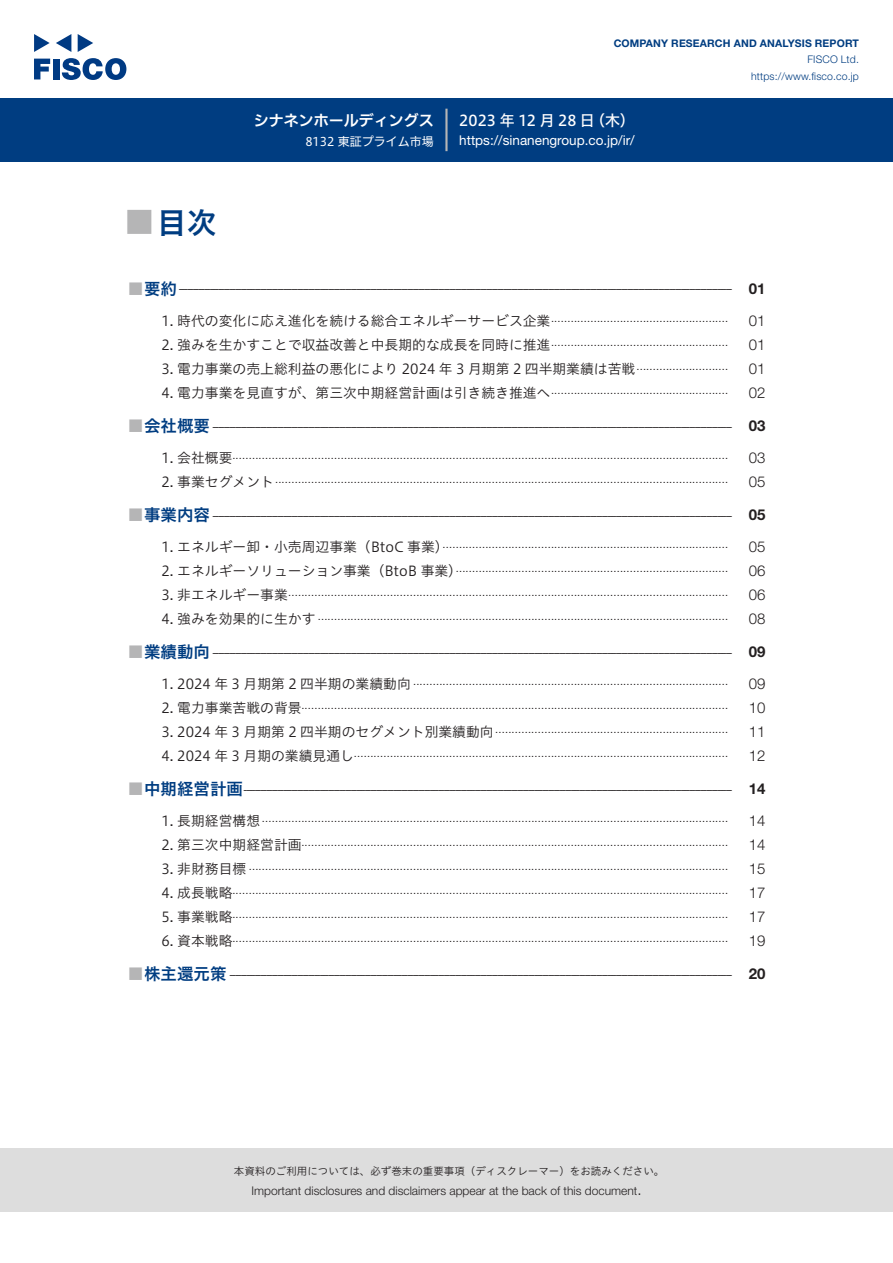
<style>
.page{position:relative;width:893px;height:1263px;background:#fff}
.page>*{position:absolute;margin:0;border:0;box-sizing:border-box;transform-origin:0 0}
.t1{font:30px "Hiragino UD Sans Std N W6";color:#003d81}
.t2{font:24px "Hiragino UD Sans Std W6";color:#b5b5b6}
.t3{font:16.5px "Hiragino UD Sans Std W6";color:#003d81}
.t4{font:300 15px "Helvetica Neue LT Std";color:#231f20}
.t5{font:15px "Hiragino UD Sans F Std N W5";letter-spacing:.01em;color:#fff}
.t6{font:15px "Hiragino UD Sans F Std N W6";color:#fff}
.t7{font:700 15px "Helvetica Neue LT Std";color:#231f20}
.t8{font:13.8px "Hiragino UD Sans Std W3";color:#231f20}
.t9{font:13.5px "Helvetica Neue LT Std";color:#fff}
.t10{font:12px "Hiragino UD Sans Std W3";color:#231f20}
.t11{font:300 12px "Helvetica Neue LT Std";color:#231f20}
.t12{font:12px "Hiragino UD Sans F Std N W4";color:#fff}
.t13{font:10.5px "Hiragino UD Sans Std W3";color:#231f20}
.t14{font:700 10.5px "Helvetica Neue LT Std";letter-spacing:.015em;color:#003d81}
.t15{font:300 10.5px/16.5px "Helvetica Neue LT Std";letter-spacing:.015em;color:#003d81;text-align:right}
.t16{font:9px "Hiragino UD Sans Std W3";color:#231f20}
.s1{color:#b5b5b6}
</style>
<div class="page">
<div style="left:0;top:1148px;width:893px;height:64px;background:#ddd"></div>
<svg style="left:34px;top:59px;width:16px;height:20px"></svg>
<div style="left:53px;top:59px;width:6px;height:20px;background:#003a83"></div>
<svg style="left:62px;top:58px;width:64px;height:22px"></svg>
<svg style="left:34px;top:34px;width:16px;height:18px"></svg>
<svg style="left:78px;top:34px;width:15px;height:18px"></svg>
<svg style="left:56px;top:34px;width:15px;height:18px"></svg>
<div style="left:0;top:98px;width:893px;height:64px;background:#003d81"></div>
<hr style="left:445px;top:109px;width:3px;height:42px;background:#b5b5b6">
<h2 class="t2" style="left:128px;top:204px;width:25px">█</h2>
<h1 class="t1" style="left:157px;top:199px;width:61px">目次</h1>
<h3 class="t6" style="left:254px;top:109px;width:182px">シナネンホールディングス</h3>
<h3 class="t12" style="left:305px;top:132px;width:130px">8132 東証プライム市場</h3>
<p class="t14" style="left:614px;top:37px;width:247px">COMPANY RESEARCH AND ANALYSIS REPORT</p>
<p class="t15" style="left:751px;top:51px;width:109px">FISCO Ltd. https://www.fisco.co j p.</p>
<h3 class="t5" style="left:590px;top:109px;width:46px">（木(</h3>
<h3 class="t5" style="left:459px;top:109px;width:137px">2023 年 12 月 28 日</h3>
<h3 class="t9" style="left:459px;top:132px;width:177px">https://sinanengroup. c o j p. /i r/</h3>
<h3 class="t3" style="left:128px;top:276px;width:51px"><span class="s1">■</span>要約</h3>
<h3 class="t10" style="left:177px;top:280px;width:557px">-----------------------------------------------------------------------------------------------------------------------------------------------------------------------------------------------------</h3>
<h3 class="t8" style="left:162px;top:310px;width:390px">1. 時代の変化に応え進化を続ける総合エネルギーサービス企業</h3>
<p class="t16" style="left:551px;top:312px;width:178px">......................................................</p>
<h3 class="t8" style="left:162px;top:334px;width:390px">2. 強みを生かすことで収益改善と中長期的な成長を同時に推進</h3>
<p class="t16" style="left:551px;top:336px;width:178px">......................................................</p>
<h3 class="t8" style="left:162px;top:358px;width:475px">3. 電力事業の売上総利益の悪化により 2024 年 3 月期第 2 四半期業績は苦戦</h3>
<p class="t16" style="left:637px;top:360px;width:93px">............................</p>
<h3 class="t8" style="left:162px;top:382px;width:390px">4. 電力事業を見直すが、第三次中期経営計画は引き続き推進へ</h3>
<p class="t16" style="left:551px;top:384px;width:178px">......................................................</p>
<h3 class="t3" style="left:128px;top:413px;width:84px"><span class="s1">■</span>会社概要</h3>
<h3 class="t10" style="left:210px;top:417px;width:524px">-----------------------------------------------------------------------------------------------------------------------------------------------------------------------------------------</h3>
<h3 class="t8" style="left:162px;top:447px;width:73px">1. 会社概要</h3>
<p class="t16" style="left:233px;top:449px;width:497px">.......................................................................................................................................................</p>
<h3 class="t8" style="left:162px;top:471px;width:114px">2. 事業セグメント</h3>
<p class="t16" style="left:275px;top:473px;width:454px">..........................................................................................................................................</p>
<h3 class="t3" style="left:128px;top:502px;width:84px"><span class="s1">■</span>事業内容</h3>
<h3 class="t10" style="left:210px;top:506px;width:524px">-----------------------------------------------------------------------------------------------------------------------------------------------------------------------------------------</h3>
<h3 class="t8" style="left:162px;top:536px;width:289px">1. エネルギー卸・小売周辺事業（BtoC 事業(</h3>
<p class="t16" style="left:443px;top:538px;width:286px">.......................................................................................</p>
<h3 class="t8" style="left:162px;top:560px;width:302px">2. エネルギーソリューション事業（BtoB 事業(</h3>
<p class="t16" style="left:456px;top:562px;width:273px">...................................................................................</p>
<h3 class="t8" style="left:162px;top:584px;width:128px">3. 非エネルギー事業</h3>
<p class="t16" style="left:289px;top:586px;width:441px">......................................................................................................................................</p>
<h3 class="t8" style="left:162px;top:608px;width:155px">4. 強みを効果的に生かす</h3>
<p class="t16" style="left:318px;top:610px;width:411px">.............................................................................................................................</p>
<h3 class="t3" style="left:128px;top:639px;width:84px"><span class="s1">■</span>業績動向</h3>
<h3 class="t10" style="left:210px;top:643px;width:524px">-----------------------------------------------------------------------------------------------------------------------------------------------------------------------------------------</h3>
<h3 class="t8" style="left:162px;top:673px;width:251px">1. 2024 年 3 月期第 2 四半期の業績動向</h3>
<p class="t16" style="left:413px;top:675px;width:316px">................................................................................................</p>
<h3 class="t8" style="left:162px;top:697px;width:142px">2. 電力事業苦戦の背景</h3>
<p class="t16" style="left:302px;top:699px;width:428px">..................................................................................................................................</p>
<h3 class="t8" style="left:162px;top:721px;width:334px">3. 2024 年 3 月期第 2 四半期のセグメント別業績動向</h3>
<p class="t16" style="left:495px;top:723px;width:234px">.......................................................................</p>
<h3 class="t8" style="left:162px;top:745px;width:194px">4. 2024 年 3 月期の業績見通し</h3>
<p class="t16" style="left:354px;top:747px;width:375px">..................................................................................................................</p>
<h3 class="t3" style="left:128px;top:776px;width:117px"><span class="s1">■</span>中期経営計画</h3>
<h3 class="t10" style="left:243px;top:780px;width:491px">------------------------------------------------------------------------------------------------------------------------------------------------------------------------------</h3>
<h3 class="t8" style="left:162px;top:810px;width:100px">1. 長期経営構想</h3>
<p class="t16" style="left:262px;top:812px;width:467px">..............................................................................................................................................</p>
<h3 class="t8" style="left:162px;top:834px;width:142px">2. 第三次中期経営計画</h3>
<p class="t16" style="left:302px;top:836px;width:428px">..................................................................................................................................</p>
<h3 class="t8" style="left:162px;top:858px;width:86px">3. 非財務目標</h3>
<p class="t16" style="left:249px;top:860px;width:480px">..................................................................................................................................................</p>
<h3 class="t8" style="left:162px;top:882px;width:73px">4. 成長戦略</h3>
<p class="t16" style="left:233px;top:884px;width:497px">.......................................................................................................................................................</p>
<h3 class="t8" style="left:162px;top:906px;width:73px">5. 事業戦略</h3>
<p class="t16" style="left:233px;top:908px;width:497px">.......................................................................................................................................................</p>
<h3 class="t8" style="left:162px;top:930px;width:73px">6. 資本戦略</h3>
<p class="t16" style="left:233px;top:932px;width:497px">.......................................................................................................................................................</p>
<h3 class="t3" style="left:128px;top:961px;width:101px"><span class="s1">■</span>株主還元策</h3>
<h3 class="t10" style="left:227px;top:965px;width:508px">-----------------------------------------------------------------------------------------------------------------------------------------------------------------------------------</h3>
<h3 class="t7" style="left:749px;top:279px;width:18px">01</h3>
<h3 class="t4" style="left:749px;top:311px;width:18px">01</h3>
<h3 class="t4" style="left:749px;top:335px;width:18px">01</h3>
<h3 class="t4" style="left:749px;top:359px;width:18px">01</h3>
<h3 class="t4" style="left:749px;top:383px;width:18px">02</h3>
<h3 class="t7" style="left:749px;top:416px;width:18px">03</h3>
<h3 class="t4" style="left:749px;top:448px;width:18px">03</h3>
<h3 class="t4" style="left:749px;top:472px;width:18px">05</h3>
<h3 class="t7" style="left:749px;top:505px;width:18px">05</h3>
<h3 class="t4" style="left:749px;top:537px;width:18px">05</h3>
<h3 class="t4" style="left:749px;top:561px;width:18px">06</h3>
<h3 class="t4" style="left:749px;top:585px;width:18px">06</h3>
<h3 class="t4" style="left:749px;top:609px;width:18px">08</h3>
<h3 class="t7" style="left:749px;top:642px;width:18px">09</h3>
<h3 class="t4" style="left:749px;top:674px;width:18px">09</h3>
<h3 class="t4" style="left:749px;top:698px;width:18px">10</h3>
<h3 class="t4" style="left:749px;top:722px;width:18px">11</h3>
<h3 class="t4" style="left:749px;top:746px;width:18px">12</h3>
<h3 class="t7" style="left:749px;top:779px;width:18px">14</h3>
<h3 class="t4" style="left:749px;top:811px;width:18px">14</h3>
<h3 class="t4" style="left:749px;top:835px;width:18px">14</h3>
<h3 class="t4" style="left:749px;top:859px;width:18px">15</h3>
<h3 class="t4" style="left:749px;top:883px;width:18px">17</h3>
<h3 class="t4" style="left:749px;top:907px;width:18px">17</h3>
<h3 class="t4" style="left:749px;top:931px;width:18px">19</h3>
<h3 class="t7" style="left:749px;top:964px;width:18px">20</h3>
<p class="t13" style="left:234px;top:1163px;width:432px">本資料のご利用については、必ず巻末の重要事項（ディスクレーマー）をお読みください。</p>
<h3 class="t4" style="left:637px;top:1180px;width:6px">.</h3>
<h3 class="t11" style="left:251px;top:1183px;width:387px">Important disclosures and disclaimers appear at the back of this document</h3>
</div>
